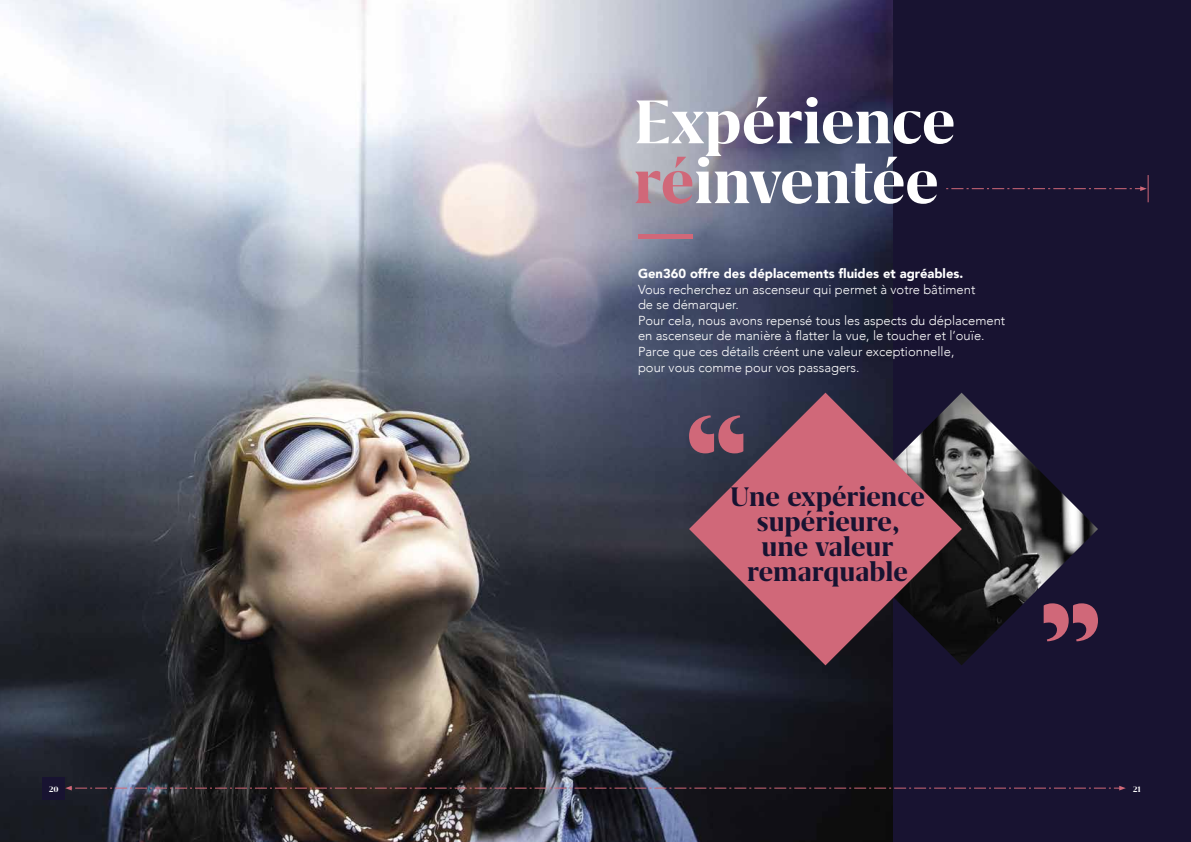
<style>
.page{position:relative;width:1191px;height:842px;background:#fff}
.page>*{position:absolute;margin:0;border:0;box-sizing:border-box;transform-origin:0 0}
.t1{font:700 71.2px/59.8px "Grifo M";letter-spacing:-.005em;color:#fff}
.t2{font:700 31px/25px "Grifo M";color:#181331;text-align:center}
.t3{font:300 13px/15.6px "Avenir";color:#fff}
.t4{font:900 13px "Avenir";color:#fff}
.t5{font:700 9px "Grifo M";color:#fff}
.s1{color:#d06879}
</style>
<div class="page">
<img style="left:0;top:0;width:893px;height:842px">
<div style="left:893px;top:0;width:298px;height:842px;background:#181331"></div>
<hr style="left:638px;top:234px;width:55px;height:4px;background:#d06879">
<img style="left:962px;top:393px;width:136px;height:272px">
<svg style="left:689px;top:393px;width:273px;height:272px;background:#7d4856"></svg>
<svg style="left:689px;top:415px;width:54px;height:38px;background:#8f5568"></svg>
<svg style="left:1043px;top:603px;width:55px;height:38px"></svg>
<svg style="left:65px;top:786px;width:1060px;height:4px;background:#432f3a"></svg>
<div style="left:43px;top:777px;width:22px;height:22px;background:#181331"></div>
<svg style="left:946px;top:175px;width:202px;height:27px"></svg>
<h1 class="t1" style="left:634px;top:91px;width:323px">Expérience <span class="s1">ré</span>inventée</h1>
<p class="t4" style="left:638px;top:262px;width:327px">Gen360 offre des déplacements fluides et agréables.</p>
<p class="t3" style="left:638px;top:281px;width:369px">Vous recherchez un ascenseur qui permet à votre bâtiment<br>de se démarquer.<br>Pour cela, nous avons repensé tous les aspects du déplacement en ascenseur de manière à flatter la vue, le toucher et l’ouïe.<br>Parce que ces détails créent une valeur exceptionnelle,<br>pour vous comme pour vos passagers.</p>
<h2 class="t2" style="left:730px;top:484px;width:196px">Une expérience supérieure, une valeur remarquable</h2>
<p class="t5" style="left:49px;top:784px;width:11px">20</p>
<p class="t5" style="left:1133px;top:784px;width:9px">21</p>
</div>
